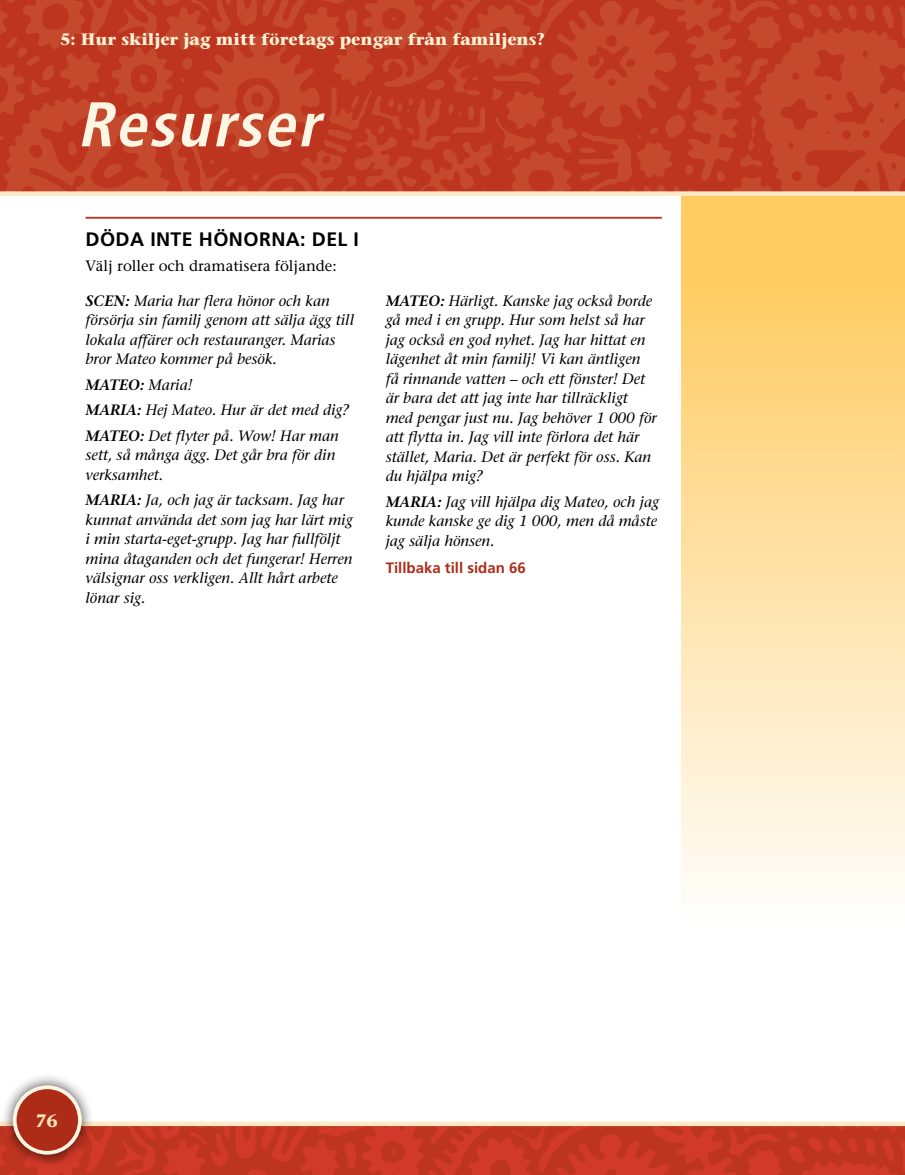
<style>
.page{position:relative;width:905px;height:1175px;background:#fff}
.page>*{position:absolute;margin:0;border:0;box-sizing:border-box;transform-origin:0 0}
.CHAP_title_RESOURCES{font:italic 700 condensed 63px "Frutigerlds Lat";letter-spacing:.035em;color:#fef5e2}
.HNDOUT_title{font:700 19.5px "Frutigerlds Lat";letter-spacing:.02em;color:#000}
.t1{font:700 18px "Stone Seriflds Lat";color:#fbe6b8}
.t2{font:700 16.5px "Stone Seriflds Lat";color:#fdf0d3}
.HNDOUT_para{font:italic 500 15px/19.5px "Stone Seriflds Lat";color:#000}
.HNDOUT_para_first{font:500 15px "Stone Seriflds Lat";color:#000}
.HNDOUT_para_RED{font:700 15px "Frutigerlds Lat";color:#ad2c17}
.HNDOUT_para-2{font:italic 600 15px "Stone Seriflds Lat";color:#000}
.s1{font-weight:600}
.s2{font-weight:500}
</style>
<div class="page">
<svg style="left:681px;top:196px;width:223px;height:693px"></svg>
<img style="left:0;top:1126px;width:904px;height:48px">
<div style="left:0;top:1121px;width:904px;height:5px;background:#fcebc6"></div>
<div style="left:0;top:1072px;width:95px;height:95px;background:#000;opacity:.75"></div>
<div style="left:15px;top:1087px;width:65px;height:65px;background:#ad2c17;border-radius:50%"></div>
<div style="left:13px;top:1085px;width:69px;height:69px;border:4px solid #fef5e2;border-radius:50%"></div>
<img style="left:0;top:0;width:904px;height:191px">
<div style="left:0;top:191px;width:904px;height:5px;background:#fcebc6"></div>
<hr style="left:86px;top:217px;width:576px;height:2px;background:#bd351e">
<p class="t2" style="left:60px;top:25px;width:486px">5: Hur skiljer jag mitt företags pengar från familjens?</p>
<p class="CHAP_title_RESOURCES" style="left:77px;top:76px;width:243px">Resurser</p>
<p class="HNDOUT_title" style="left:86px;top:224px;width:275px">DÖDA INTE HÖNORNA: DEL I</p>
<p class="HNDOUT_para_first" style="left:86px;top:254px;width:252px">Välj roller och dramatisera följande:</p>
<p class="HNDOUT_para" style="left:86px;top:290px;width:270px"><span class="s1">SCEN:</span> Maria har flera hönor och kan försörja sin familj genom att sälja ägg till lokala affärer och restauranger. Marias bror Mateo kommer på besök.</p>
<p class="HNDOUT_para-2" style="left:86px;top:372px;width:108px">MATEO: <span class="s2">Maria!</span></p>
<p class="HNDOUT_para" style="left:86px;top:400px;width:265px"><span class="s1">MARIA:</span> Hej Mateo. Hur är det med dig?</p>
<p class="HNDOUT_para" style="left:86px;top:425px;width:255px"><span class="s1">MATEO:</span> Det flyter på. Wow! Har man sett, så många ägg. Det går bra för din verksamhet.</p>
<p class="HNDOUT_para" style="left:86px;top:490px;width:269px"><span class="s1">MARIA:</span> Ja, och jag är tacksam. Jag har kunnat använda det som jag har lärt mig i min starta-eget-grupp. Jag har fullföljt mina åtaganden och det fungerar! Herren välsignar oss verkligen. Allt hårt arbete lönar sig.</p>
<p class="HNDOUT_para" style="left:386px;top:290px;width:273px"><span class="s1">MATEO:</span> Härligt. Kanske jag också borde gå med i en grupp. Hur som helst så har jag också en god nyhet. Jag har hittat en lägenhet åt min familj! Vi kan äntligen få rinnande vatten – och ett fönster! Det är bara det att jag inte har tillräckligt med pengar just nu. Jag behöver 1 000 för att flytta in. Jag vill inte förlora det här stället, Maria. Det är perfekt för oss. Kan du hjälpa mig?</p>
<p class="HNDOUT_para" style="left:386px;top:491px;width:275px"><span class="s1">MARIA:</span> Jag vill hjälpa dig Mateo, och jag kunde kanske ge dig 1 000, men då måste jag sälja hönsen.</p>
<p class="HNDOUT_para_RED" style="left:386px;top:556px;width:142px">Tillbaka till sidan 66</p>
<p class="t1" style="left:35px;top:1105px;width:24px">76</p>
</div>
